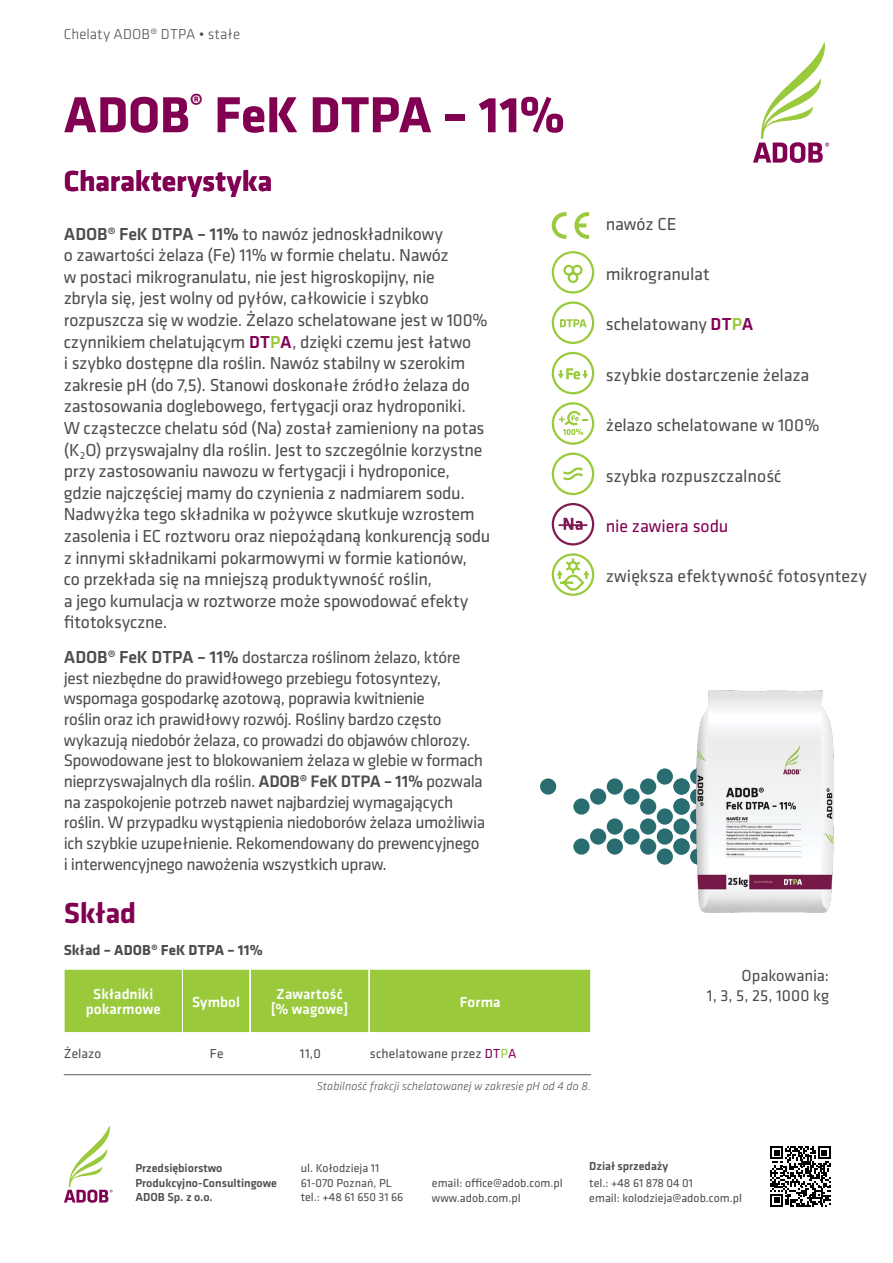
<style>
.page{position:relative;width:893px;height:1263px;background:#fff}
.page>*{position:absolute;margin:0;border:0;box-sizing:border-box;transform-origin:0 0}
.t1{font:700 52.5px "Klavika";letter-spacing:-.005em;color:#810052}
.t2{font:700 30px "Klavika";letter-spacing:-.005em;color:#810052}
.t3{font:18px/21.6px "Klavika";letter-spacing:-.015em;color:#4d4d4f}
.t4{font:18px "Klavika";letter-spacing:.005em;color:#4d4d4f}
.t5{font:18px "Klavika";letter-spacing:-.005em;color:#810052}
.t6{font:17.25px/20.7px "Klavika";letter-spacing:-.025em;color:#4d4d4f}
.t7{font:16.5px/19.8px "Klavika";color:#4d4d4f;text-align:right}
.t8{font:500 15px/15px "Klavika";letter-spacing:.01em;color:#fff;text-align:center}
.t9{font:300 15px "Klavika";letter-spacing:.01em;color:#4d4d4f}
.t10{font:700 15px "Klavika";letter-spacing:.005em;color:#4d4d4f}
.t11{font:13.5px "Klavika";letter-spacing:.01em;color:#4d4d4f}
.t12{font:12px/14.4px "Klavika";color:#4d4d4f}
.t13{font:500 12px/14.4px "Klavika";color:#4d4d4f}
.t14{font:italic 300 12px "Klavika";letter-spacing:.005em;color:#4d4d4f}
.s1{font-weight:500}
.s2{font-weight:500;color:#810052}
.s3{font-weight:500;color:#9aca3c}
.s4{font-weight:500;font-size:18px}
.s5{color:#810052}
.s6{color:#9aca3c}
</style>
<div class="page">
<svg style="left:753px;top:42px;width:76px;height:121px"></svg>
<svg style="left:64px;top:1126px;width:49px;height:77px"></svg>
<div style="left:673px;top:818px;width:17px;height:17px;background:#2a6d71;border-radius:50%"></div>
<div style="left:657px;top:848px;width:16px;height:17px;background:#2a6d71;border-radius:50%"></div>
<div style="left:590px;top:828px;width:16px;height:17px;background:#2a6d71;border-radius:50%"></div>
<div style="left:623px;top:828px;width:17px;height:17px;background:#2a6d71;border-radius:50%"></div>
<div style="left:657px;top:828px;width:16px;height:17px;background:#2a6d71;border-radius:50%"></div>
<div style="left:657px;top:808px;width:16px;height:17px;background:#2a6d71;border-radius:50%"></div>
<div style="left:590px;top:788px;width:16px;height:17px;background:#2a6d71;border-radius:50%"></div>
<div style="left:623px;top:788px;width:17px;height:17px;background:#2a6d71;border-radius:50%"></div>
<div style="left:657px;top:768px;width:16px;height:17px;background:#2a6d71;border-radius:50%"></div>
<div style="left:573px;top:838px;width:17px;height:17px;background:#2a6d71;border-radius:50%"></div>
<div style="left:607px;top:838px;width:16px;height:17px;background:#2a6d71;border-radius:50%"></div>
<div style="left:640px;top:838px;width:16px;height:17px;background:#2a6d71;border-radius:50%"></div>
<div style="left:673px;top:838px;width:17px;height:17px;background:#2a6d71;border-radius:50%"></div>
<div style="left:607px;top:818px;width:16px;height:17px;background:#2a6d71;border-radius:50%"></div>
<div style="left:640px;top:818px;width:16px;height:17px;background:#2a6d71;border-radius:50%"></div>
<div style="left:573px;top:798px;width:17px;height:17px;background:#2a6d71;border-radius:50%"></div>
<div style="left:640px;top:798px;width:16px;height:17px;background:#2a6d71;border-radius:50%"></div>
<div style="left:673px;top:798px;width:17px;height:17px;background:#2a6d71;border-radius:50%"></div>
<div style="left:540px;top:778px;width:16px;height:17px;background:#2a6d71;border-radius:50%"></div>
<div style="left:607px;top:778px;width:16px;height:17px;background:#2a6d71;border-radius:50%"></div>
<div style="left:640px;top:778px;width:16px;height:17px;background:#2a6d71;border-radius:50%"></div>
<div style="left:673px;top:778px;width:17px;height:17px;background:#2a6d71;border-radius:50%"></div>
<svg style="left:574px;top:212px;width:15px;height:27px"></svg>
<svg style="left:552px;top:212px;width:14px;height:27px"></svg>
<div style="left:552px;top:251px;width:42px;height:43px;border:2px solid #9aca3c;border-radius:50%"></div>
<svg style="left:563px;top:264px;width:19px;height:20px"></svg>
<div style="left:552px;top:301px;width:42px;height:43px;border:2px solid #9aca3c;border-radius:50%"></div>
<svg style="left:560px;top:319px;width:27px;height:8px"></svg>
<div style="left:552px;top:352px;width:42px;height:42px;border:2px solid #9aca3c;border-radius:50%"></div>
<svg style="left:558px;top:368px;width:30px;height:11px"></svg>
<div style="left:552px;top:402px;width:42px;height:43px;border:2px solid #9aca3c;border-radius:50%"></div>
<svg style="left:559px;top:411px;width:28px;height:24px"></svg>
<div style="left:552px;top:453px;width:42px;height:42px;border:2px solid #9aca3c;border-radius:50%"></div>
<svg style="left:563px;top:467px;width:20px;height:14px"></svg>
<div style="left:552px;top:503px;width:42px;height:42px;border:2px solid #7f1a54;border-radius:50%"></div>
<hr style="left:559px;top:524px;width:28px;height:2px;background:#7f1a54">
<svg style="left:564px;top:518px;width:19px;height:12px"></svg>
<div style="left:552px;top:553px;width:42px;height:43px;border:2px solid #9aca3c;border-radius:50%"></div>
<svg style="left:557px;top:558px;width:32px;height:35px"></svg>
<div style="left:569px;top:562px;width:8px;height:8px;background:#fff;border-radius:50%"></div>
<div style="left:568px;top:561px;width:10px;height:10px;border:2px solid #9aca3c;border-radius:50%"></div>
<div style="left:64px;top:969px;width:118px;height:63px;background:#9aca3c"></div>
<div style="left:64px;top:969px;width:119px;height:64px;border:1px solid #fff"></div>
<div style="left:182px;top:969px;width:68px;height:63px;background:#9aca3c"></div>
<div style="left:182px;top:969px;width:68px;height:64px;border:1px solid #fff"></div>
<div style="left:250px;top:969px;width:119px;height:63px;background:#9aca3c"></div>
<div style="left:250px;top:969px;width:119px;height:64px;border:1px solid #fff"></div>
<div style="left:370px;top:969px;width:221px;height:63px;background:#9aca3c"></div>
<div style="left:369px;top:969px;width:222px;height:64px;border:1px solid #fff"></div>
<hr style="left:64px;top:1074px;width:119px;height:1px;background:#58595b">
<hr style="left:183px;top:1074px;width:68px;height:1px;background:#58595b">
<hr style="left:251px;top:1074px;width:119px;height:1px;background:#58595b">
<hr style="left:370px;top:1074px;width:221px;height:1px;background:#58595b">
<img style="left:689px;top:690px;width:145px;height:223px">
<svg style="left:770px;top:1146px;width:60px;height:60px"></svg>
<p class="t9" style="left:64px;top:26px;width:178px">Chelaty ADOB® DTPA • stałe</p>
<h1 class="t1" style="left:64px;top:86px;width:503px">ADOB<sup>®</sup> FeK DTPA – 11%</h1>
<h2 class="t2" style="left:64px;top:164px;width:210px">Charakterystyka</h2>
<p class="t3" style="left:64px;top:223px;width:428px"><span class="s1">ADOB® FeK DTPA – 11%</span> to nawóz jednoskładnikowy<br>o zawartości żelaza (Fe) 11% w formie chelatu. Nawóz<br>w postaci mikrogranulatu, nie jest higroskopijny, nie<br>zbryla się, jest wolny od pyłów, całkowicie i szybko rozpuszcza się w wodzie. Żelazo schelatowane jest w 100% czynnikiem chelatującym <span class="s2">DT</span><span class="s3">P</span><span class="s2">A</span>, dzięki czemu jest łatwo<br>i szybko dostępne dla roślin. Nawóz stabilny w szerokim zakresie pH (do 7,5). Stanowi doskonałe źródło żelaza do zastosowania doglebowego, fertygacji oraz hydroponiki.<br>W cząsteczce chelatu sód (Na) został zamieniony na potas (K<sub>2</sub>O) przyswajalny dla roślin. Jest to szczególnie korzystne przy zastosowaniu nawozu w fertygacji i hydroponice, gdzie najczęściej mamy do czynienia z nadmiarem sodu.<br>Nadwyżka tego składnika w pożywce skutkuje wzrostem zasolenia i EC roztworu oraz niepożądaną konkurencją sodu z innymi składnikami pokarmowymi w formie kationów,<br>co przekłada się na mniejszą produktywność roślin,<br>a jego kumulacja w roztworze może spowodować efekty fitotoksyczne.</p>
<p class="t6" style="left:64px;top:647px;width:423px"><span class="s4">ADOB® FeK DTPA – 11%</span> dostarcza roślinom żelazo, które jest niezbędne do prawidłowego przebiegu fotosyntezy, wspomaga gospodarkę azotową, poprawia kwitnienie<br>roślin oraz ich prawidłowy rozwój. Rośliny bardzo często wykazują niedobór żelaza, co prowadzi do objawów chlorozy.<br>Spowodowane jest to blokowaniem żelaza w glebie w formach nieprzyswajalnych dla roślin. <span class="s1">ADOB® FeK DTPA – 11%</span> pozwala na zaspokojenie potrzeb nawet najbardziej wymagających roślin. W przypadku wystąpienia niedoborów żelaza umożliwia ich szybkie uzupełnienie. Rekomendowany do prewencyjnego i interwencyjnego nawożenia wszystkich upraw.</p>
<h2 class="t2" style="left:64px;top:896px;width:74px">Skład</h2>
<p class="t10" style="left:64px;top:942px;width:201px">Skład – ADOB® FeK DTPA – 11%</p>
<p class="t8" style="left:86px;top:987px;width:76px">Składniki pokarmowe</p>
<p class="t8" style="left:192px;top:994px;width:49px">Symbol</p>
<p class="t8" style="left:271px;top:987px;width:79px">Zawartość [% wagowe]</p>
<p class="t8" style="left:460px;top:994px;width:42px">Forma</p>
<p class="t11" style="left:64px;top:1046px;width:39px">Żelazo</p>
<p class="t11" style="left:210px;top:1046px;width:15px">Fe</p>
<p class="t11" style="left:300px;top:1046px;width:22px">11,0</p>
<p class="t11" style="left:370px;top:1046px;width:148px">schelatowane przez <span class="s5">DT</span><span class="s6">P</span><span class="s5">A</span></p>
<p class="t14" style="left:317px;top:1079px;width:276px">Stabilność frakcji schelatowanej w zakresie pH od 4 do 8.</p>
<p class="t3" style="left:606px;top:213px;width:72px">nawóz CE</p>
<p class="t3" style="left:606px;top:264px;width:106px">mikrogranulat</p>
<p class="t3" style="left:606px;top:314px;width:149px">schelatowany <span class="s2">DT</span><span class="s3">P</span><span class="s2">A</span></p>
<p class="t3" style="left:606px;top:364px;width:205px">szybkie dostarczenie żelaza</p>
<p class="t3" style="left:606px;top:415px;width:215px">żelazo schelatowane w 100%</p>
<p class="t3" style="left:606px;top:465px;width:177px">szybka rozpuszczalność</p>
<p class="t5" style="left:606px;top:516px;width:124px">nie zawiera sodu</p>
<p class="t4" style="left:606px;top:567px;width:263px">zwiększa efektywność fotosyntezy</p>
<p class="t7" style="left:707px;top:966px;width:124px">Opakowania:<br>1, 3, 5, 25, 1000 kg</p>
<p class="t13" style="left:135px;top:1161px;width:143px">Przedsiębiorstwo<br>Produkcyjno-Consultingowe<br>ADOB Sp. z o.o.</p>
<p class="t12" style="left:301px;top:1161px;width:104px">ul. Kołodzieja 11<br>61-070 Poznań, PL tel.: +48 61 650 31 66</p>
<p class="t13" style="left:589px;top:1159px;width:80px">Dział sprzedaży</p>
<p class="t12" style="left:432px;top:1176px;width:132px">email: office@adob.com.pl www.adob.com.pl</p>
<p class="t12" style="left:589px;top:1176px;width:154px">tel.: +48 61 878 04 01<br>email: kolodzieja@adob.com.pl</p>
</div>
